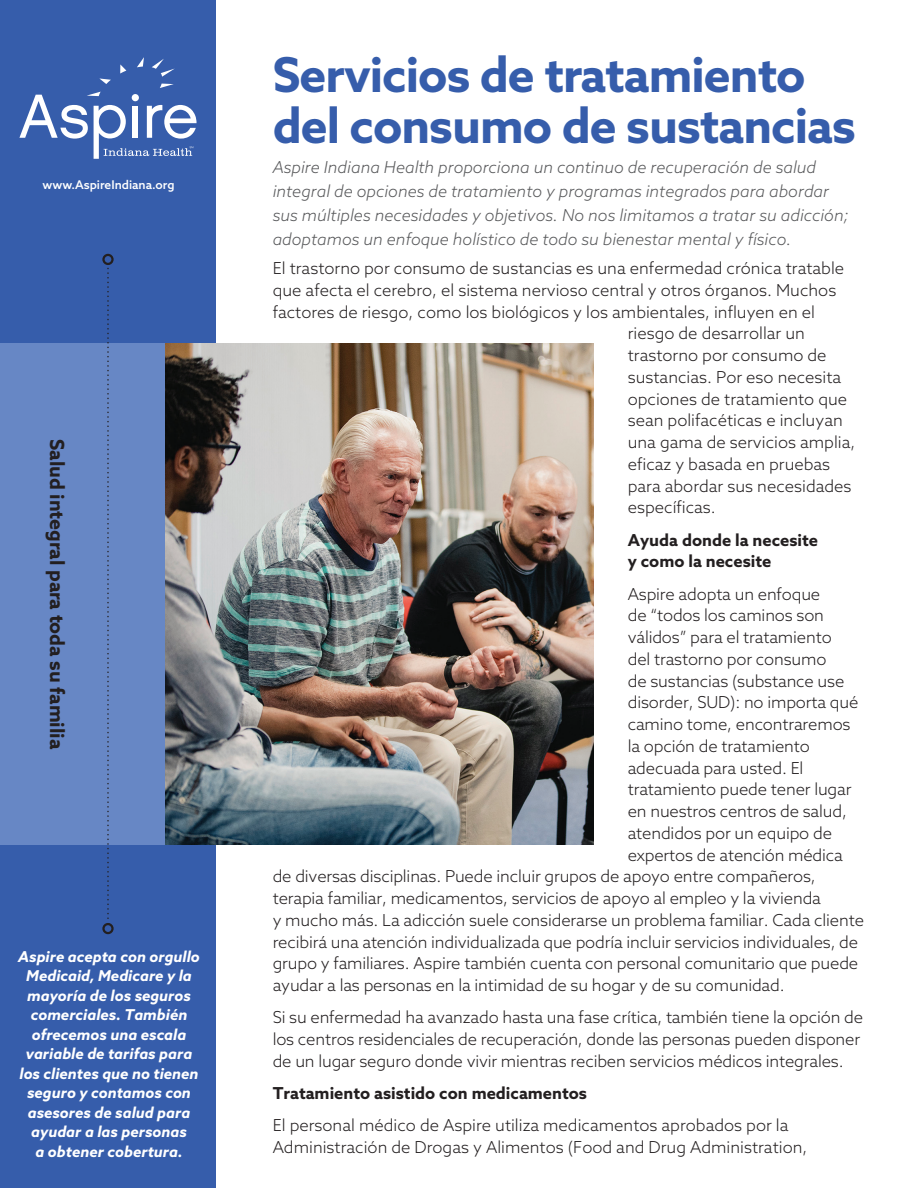
<style>
.page{position:relative;width:918px;height:1188px;background:#fff}
.page>*{position:absolute;margin:0;border:0;box-sizing:border-box;transform-origin:0 0}
.t1{font:700 48px/51px "Azo Sans";letter-spacing:-.02em;color:#365dab}
.t2{font:700 19.5px "Azo Sans";color:#231f20}
.t3{font:300 16.5px/21.8px "Azo Sans";letter-spacing:-.01em;color:#231f20}
.t4{font:italic 300 16.5px/24px "Azo Sans";color:#57585a}
.t5{font:700 16.5px/21.8px "Azo Sans";color:#231f20}
.t6{font:italic 700 15px/19.5px "Azo Sans";color:#fff;text-align:center}
.t7{font:500 12px "Azo Sans";color:#fff}
</style>
<div class="page">
<div style="left:0;top:0;width:216px;height:1188px;background:#365dab"></div>
<div style="left:0;top:343px;width:166px;height:502px;background:#6787c5"></div>
<svg style="left:107px;top:267px;width:2px;height:652px"></svg>
<div style="left:102px;top:254px;width:12px;height:11px;border:2px solid #231f20;border-radius:50%"></div>
<div style="left:102px;top:923px;width:12px;height:11px;border:2px solid #231f20;border-radius:50%"></div>
<svg style="left:19px;top:57px;width:178px;height:102px"></svg>
<img style="left:166px;top:343px;width:428px;height:502px">
<p class="t7" style="left:42px;top:177px;width:134px">www.AspireIndiana.org</p>
<p class="t2" style="left:70px;top:439px;width:312px;rotate:90deg">Salud integral para toda su familia</p>
<p class="t6" style="left:18px;top:947px;width:183px">Aspire acepta con orgullo<br>Medicaid, Medicare y la mayoría de los seguros comerciales. También ofrecemos una escala variable de tarifas para los clientes que no tienen seguro y contamos con asesores de salud para ayudar a las personas<br>a obtener cobertura.</p>
<h1 class="t1" style="left:273px;top:49px;width:585px">Servicios de tratamiento del consumo de sustancias</h1>
<p class="t4" style="left:273px;top:155px;width:577px">Aspire Indiana Health proporciona un continuo de recuperación de salud integral de opciones de tratamiento y programas integrados para abordar sus múltiples necesidades y objetivos. No nos limitamos a tratar su adicción; adoptamos un enfoque holístico de todo su bienestar mental y físico.</p>
<p class="t3" style="left:273px;top:257px;width:573px">El trastorno por consumo de sustancias es una enfermedad crónica tratable</p>
<p class="t3" style="left:273px;top:279px;width:565px">que afecta el cerebro, el sistema nervioso central y otros órganos. Muchos</p>
<p class="t3" style="left:273px;top:301px;width:544px">factores de riesgo, como los biológicos y los ambientales, influyen en el</p>
<p class="t3" style="left:628px;top:323px;width:179px">riesgo de desarrollar un</p>
<p class="t3" style="left:628px;top:344px;width:200px">trastorno por consumo de</p>
<p class="t3" style="left:628px;top:366px;width:215px">sustancias. Por eso necesita</p>
<p class="t3" style="left:628px;top:388px;width:221px">opciones de tratamiento que</p>
<p class="t3" style="left:628px;top:410px;width:217px">sean polifacéticas e incluyan</p>
<p class="t3" style="left:628px;top:431px;width:229px">una gama de servicios amplia,</p>
<p class="t3" style="left:628px;top:453px;width:204px">eficaz y basada en pruebas</p>
<p class="t3" style="left:628px;top:475px;width:225px">para abordar sus necesidades</p>
<p class="t3" style="left:628px;top:497px;width:90px">específicas.</p>
<p class="t5" style="left:628px;top:529px;width:192px">Ayuda donde la necesite y como la necesite</p>
<p class="t3" style="left:628px;top:583px;width:194px">Aspire adopta un enfoque</p>
<p class="t3" style="left:628px;top:605px;width:198px">de “todos los caminos son</p>
<p class="t3" style="left:628px;top:626px;width:206px">válidos” para el tratamiento</p>
<p class="t3" style="left:628px;top:648px;width:200px">del trastorno por consumo</p>
<p class="t3" style="left:628px;top:670px;width:218px">de sustancias (substance use</p>
<p class="t3" style="left:628px;top:692px;width:232px">disorder, SUD): no importa qué</p>
<p class="t3" style="left:628px;top:713px;width:224px">camino tome, encontraremos</p>
<p class="t3" style="left:628px;top:735px;width:184px">la opción de tratamiento</p>
<p class="t3" style="left:628px;top:757px;width:177px">adecuada para usted. El</p>
<p class="t3" style="left:628px;top:779px;width:225px">tratamiento puede tener lugar</p>
<p class="t3" style="left:628px;top:800px;width:221px">en nuestros centros de salud,</p>
<p class="t3" style="left:628px;top:822px;width:206px">atendidos por un equipo de</p>
<p class="t3" style="left:628px;top:844px;width:217px">expertos de atención médica</p>
<p class="t3" style="left:273px;top:865px;width:545px">de diversas disciplinas. Puede incluir grupos de apoyo entre compañeros,</p>
<p class="t3" style="left:273px;top:887px;width:550px">terapia familiar, medicamentos, servicios de apoyo al empleo y la vivienda</p>
<p class="t3" style="left:273px;top:909px;width:593px">y mucho más. La adicción suele considerarse un problema familiar. Cada cliente</p>
<p class="t3" style="left:273px;top:931px;width:587px">recibirá una atención individualizada que podría incluir servicios individuales, de</p>
<p class="t3" style="left:273px;top:952px;width:587px">grupo y familiares. Aspire también cuenta con personal comunitario que puede</p>
<p class="t3" style="left:273px;top:974px;width:514px">ayudar a las personas en la intimidad de su hogar y de su comunidad.</p>
<p class="t3" style="left:273px;top:1006px;width:592px">Si su enfermedad ha avanzado hasta una fase crítica, también tiene la opción de los centros residenciales de recuperación, donde las personas pueden disponer de un lugar seguro donde vivir mientras reciben servicios médicos integrales.</p>
<p class="t5" style="left:273px;top:1082px;width:316px">Tratamiento asistido con medicamentos</p>
<p class="t3" style="left:273px;top:1114px;width:536px">El personal médico de Aspire utiliza medicamentos aprobados por la<br>Administración de Drogas y Alimentos (Food and Drug Administration,</p>
</div>
